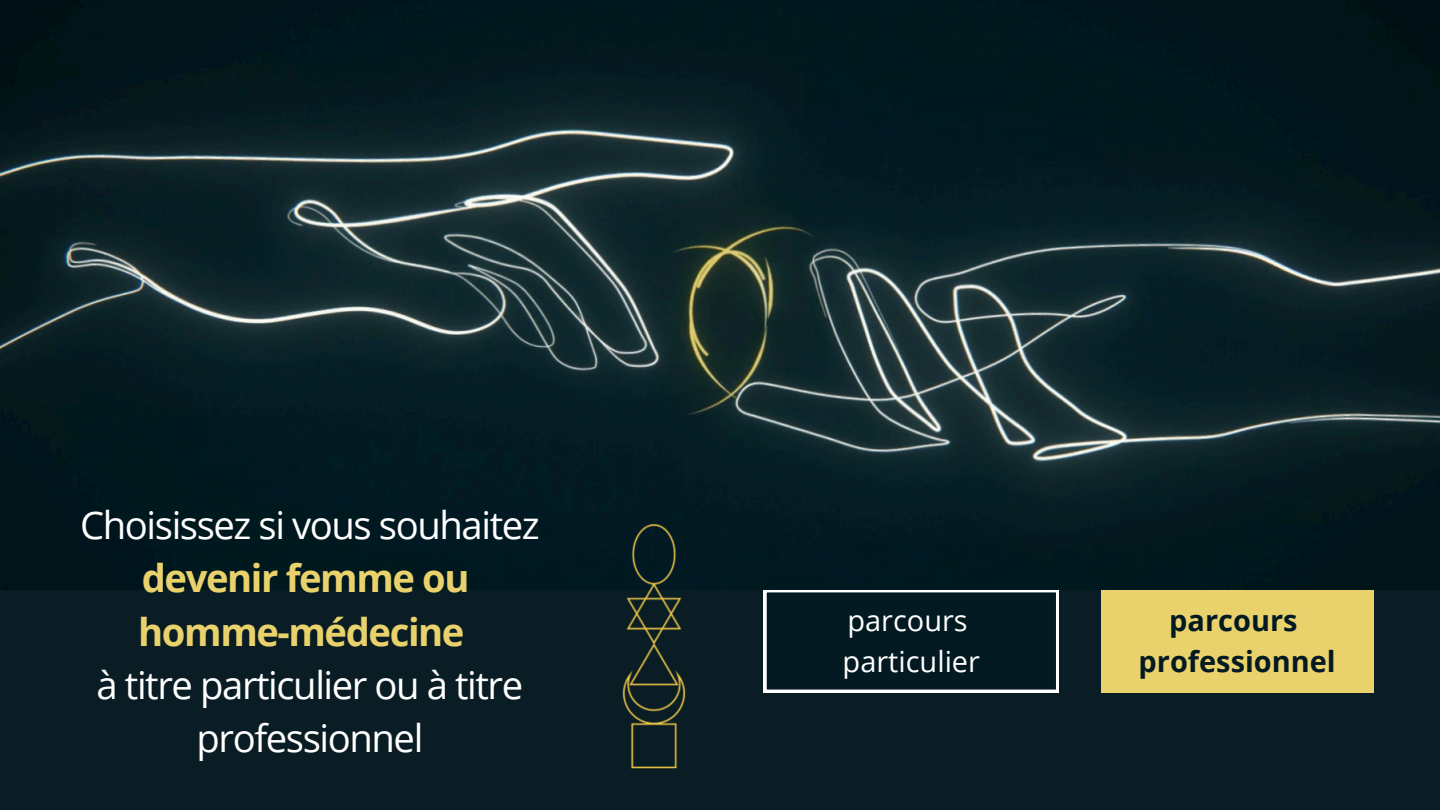
<style>
.page{position:relative;width:1440px;height:810px;background:#0a1d24}
.page>*{position:absolute;margin:0;border:0;box-sizing:border-box;transform-origin:0 0}
.t1{font:38.2px/53.2px "Open Sans";letter-spacing:-.035em;color:#fff;text-align:center}
.t2{font:700 28.9px/40.5px "Open Sans";color:#041a22;text-align:center}
.t3{font:28.9px "Open Sans";color:#fff}
.s1{font-weight:700;color:#e9d16c}
</style>
<div class="page">
<svg style="left:924px;top:590px;width:135px;height:103px"></svg>
<div style="left:1101px;top:589px;width:272px;height:104px;background:#e9d16c"></div>
<img style="left:0;top:0;width:1440px;height:590px">
<img style="left:383px;top:489px;width:541px;height:280px">
<h1 class="t1" style="left:80px;top:498px;width:461px">Choisissez si vous souhaitez <span class="s1">devenir femme ou homme-médecine<br></span>à titre particulier ou à titre professionnel</h1>
<p class="t3" style="left:847px;top:600px;width:122px">parcours</p>
<p class="t3" style="left:843px;top:641px;width:139px">particulier</p>
<h2 class="t2" style="left:1139px;top:600px;width:199px">parcours professionnel</h2>
</div>
